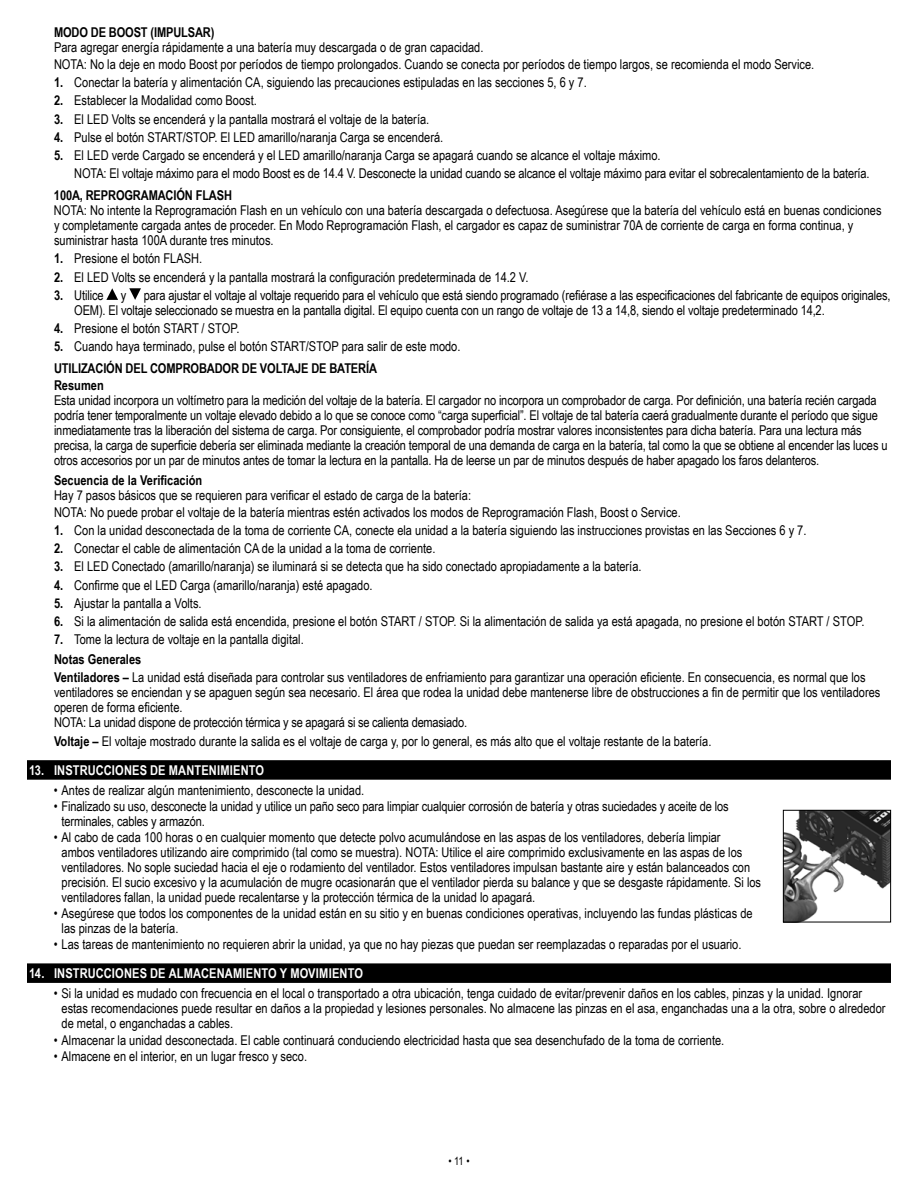
<style>
.page{position:relative;width:918px;height:1188px;background:#fff}
.page>*{position:absolute;margin:0;border:0;box-sizing:border-box;transform-origin:0 0}
.t1{font:13.5px/15px "Arial Narrow";color:#000}
.t2{font:700 13.5px "Arial Narrow";letter-spacing:-.01em;color:#000}
.t3{font:700 13.5px "Arial Narrow";letter-spacing:.01em;color:#fff}
.t4{font:11.25px "Arial Narrow";color:#000}
.s1{font-weight:700}
</style>
<div class="page">
<div style="left:27px;top:760px;width:864px;height:20px;background:#000"></div>
<svg style="left:106px;top:288px;width:12px;height:12px"></svg>
<svg style="left:129px;top:288px;width:12px;height:12px"></svg>
<div style="left:27px;top:963px;width:864px;height:20px;background:#000"></div>
<img style="left:785px;top:812px;width:104px;height:108px">
<div style="left:783px;top:810px;width:108px;height:112px;border:1px solid #000"></div>
<p class="t2" style="left:54px;top:22px;width:162px">MODO DE BOOST (IMPULSAR)</p>
<p class="t1" style="left:54px;top:38px;width:762px;line-height:17.1px">Para agregar energía rápidamente a una batería muy descargada o de gran capacidad.<br>NOTA: No la deje en modo Boost por períodos de tiempo prolongados. Cuando se conecta por períodos de tiempo largos, se recomienda el modo Service.</p>
<p class="t1" style="left:54px;top:74px;width:534px"><span class="s1">1.</span> Conectar la batería y alimentación CA, siguiendo las precauciones estipuladas en las secciones 5, 6 y 7.</p>
<p class="t1" style="left:54px;top:93px;width:204px"><span class="s1">2.</span> Establecer la Modalidad como Boost.</p>
<p class="t1" style="left:54px;top:111px;width:377px"><span class="s1">3.</span> El LED Volts se encenderá y la pantalla mostrará el voltaje de la batería.</p>
<p class="t1" style="left:54px;top:129px;width:391px"><span class="s1">4.</span> Pulse el botón START/STOP. El LED amarillo/naranja Carga se encenderá.</p>
<p class="t1" style="left:74px;top:146px;width:797px;line-height:18.3px;text-indent:-20px"><span class="s1">5.</span> El LED verde Cargado se encenderá y el LED amarillo/naranja Carga se apagará cuando se alcance el voltaje máximo.<br>NOTA: El voltaje máximo para el modo Boost es de 14.4 V. Desconecte la unidad cuando se alcance el voltaje máximo para evitar el sobrecalentamiento de la batería.</p>
<p class="t2" style="left:54px;top:185px;width:180px">100A, REPROGRAMACIÓN FLASH</p>
<p class="t1" style="left:54px;top:202px;width:829px">NOTA: No intente la Reprogramación Flash en un vehículo con una batería descargada o defectuosa. Asegúrese que la batería del vehículo está en buenas condiciones y completamente cargada antes de proceder. En Modo Reprogramación Flash, el cargador es capaz de suministrar 70A de corriente de carga en forma continua, y suministrar hasta 100A durante tres minutos.</p>
<p class="t1" style="left:54px;top:251px;width:150px"><span class="s1">1.</span> Presione el botón FLASH.</p>
<p class="t1" style="left:54px;top:269px;width:476px"><span class="s1">2.</span> El LED Volts se encenderá y la pantalla mostrará la configuración predeterminada de 14.2 V.</p>
<p class="t1" style="left:54px;top:287px;width:51px"><span class="s1">3.</span> Utilice</p>
<p class="t1" style="left:121px;top:287px;width:7px">y</p>
<p class="t1" style="left:74px;top:287px;width:818px;text-indent:70px">para ajustar el voltaje al voltaje requerido para el vehículo que está siendo programado (refiérase a las especificaciones del fabricante de equipos originales,<br>OEM). El voltaje seleccionado se muestra en la pantalla digital. El equipo cuenta con un rango de voltaje de 13 a 14,8, siendo el voltaje predeterminado 14,2.</p>
<p class="t1" style="left:54px;top:320px;width:187px"><span class="s1">4.</span> Presione el botón START / STOP.</p>
<p class="t1" style="left:54px;top:335px;width:408px;line-height:21.8px"><span class="s1">5.</span> Cuando haya terminado, pulse el botón START/STOP para salir de este modo.<br><span class="s1">UTILIZACIÓN DEL COMPROBADOR DE VOLTAJE DE BATERÍA</span></p>
<p class="t2" style="left:54px;top:375px;width:51px">Resumen</p>
<p class="t1" style="left:54px;top:393px;width:835px">Esta unidad incorpora un voltímetro para la medición del voltaje de la batería. El cargador no incorpora un comprobador de carga. Por definición, una batería recién cargada podría tener temporalmente un voltaje elevado debido a lo que se conoce como “carga superficial”. El voltaje de tal batería caerá gradualmente durante el período que sigue inmediatamente tras la liberación del sistema de carga. Por consiguiente, el comprobador podría mostrar valores inconsistentes para dicha batería. Para una lectura más precisa, la carga de superficie debería ser eliminada mediante la creación temporal de una demanda de carga en la batería, tal como la que se obtiene al encender las luces u otros accesorios por un par de minutos antes de tomar la lectura en la pantalla. Ha de leerse un par de minutos después de haber apagado los faros delanteros.</p>
<p class="t2" style="left:54px;top:470px;width:150px">Secuencia de la Verificación</p>
<p class="t1" style="left:54px;top:486px;width:628px;line-height:17.1px">Hay 7 pasos básicos que se requieren para verificar el estado de carga de la batería:<br>NOTA: No puede probar el voltaje de la batería mientras estén activados los modos de Reprogramación Flash, Boost o Service.</p>
<p class="t1" style="left:54px;top:522px;width:754px"><span class="s1">1.</span> Con la unidad desconectada de la toma de corriente CA, conecte ela unidad a la batería siguiendo las instrucciones provistas en las Secciones 6 y 7.</p>
<p class="t1" style="left:54px;top:540px;width:383px"><span class="s1">2.</span> Conectar el cable de alimentación CA de la unidad a la toma de corriente.</p>
<p class="t1" style="left:54px;top:559px;width:589px"><span class="s1">3.</span> El LED Conectado (amarillo/naranja) se iluminará si se detecta que ha sido conectado apropiadamente a la batería.</p>
<p class="t1" style="left:54px;top:577px;width:320px"><span class="s1">4.</span> Confirme que el LED Carga (amarillo/naranja) esté apagado.</p>
<p class="t1" style="left:54px;top:595px;width:149px"><span class="s1">5.</span> Ajustar la pantalla a Volts.</p>
<p class="t1" style="left:54px;top:613px;width:812px"><span class="s1">6.</span> Si la alimentación de salida está encendida, presione el botón START / STOP. Si la alimentación de salida ya está apagada, no presione el botón START / STOP.</p>
<p class="t1" style="left:54px;top:630px;width:813px;line-height:18.8px"><span class="s1">7.</span> Tome la lectura de voltaje en la pantalla digital.<br><span class="s1">Notas Generales<br>Ventiladores –</span> La unidad está diseñada para controlar sus ventiladores de enfriamiento para garantizar una operación eficiente. En consecuencia, es normal que los</p>
<p class="t1" style="left:54px;top:684px;width:828px">ventiladores se enciendan y se apaguen según sea necesario. El área que rodea la unidad debe mantenerse libre de obstrucciones a fin de permitir que los ventiladores operen de forma eficiente.<br>NOTA: La unidad dispone de protección térmica y se apagará si se calienta demasiado.</p>
<p class="t1" style="left:54px;top:734px;width:659px"><span class="s1">Voltaje –</span> El voltaje mostrado durante la salida es el voltaje de carga y, por lo general, es más alto que el voltaje restante de la batería.</p>
<p class="t3" style="left:29px;top:760px;width:237px">13. INSTRUCCIONES DE MANTENIMIENTO</p>
<p class="t1" style="left:54px;top:782px;width:312px">• Antes de realizar algún mantenimiento, desconecte la unidad.</p>
<p class="t1" style="left:62px;top:799px;width:669px;text-indent:-8px">• Finalizado su uso, desconecte la unidad y utilice un paño seco para limpiar cualquier corrosión de batería y otras suciedades y aceite de los terminales, cables y armazón.</p>
<p class="t1" style="left:62px;top:830px;width:701px;text-indent:-8px">• Al cabo de cada 100 horas o en cualquier momento que detecte polvo acumulándose en las aspas de los ventiladores, debería limpiar<br>ambos ventiladores utilizando aire comprimido (tal como se muestra). NOTA: Utilice el aire comprimido exclusivamente en las aspas de los ventiladores. No sople suciedad hacia el eje o rodamiento del ventilador. Estos ventiladores impulsan bastante aire y están balanceados con precisión. El sucio excesivo y la acumulación de mugre ocasionarán que el ventilador pierda su balance y que se desgaste rápidamente. Si los ventiladores fallan, la unidad puede recalentarse y la protección térmica de la unidad lo apagará.</p>
<p class="t1" style="left:62px;top:906px;width:693px;text-indent:-8px">• Asegúrese que todos los componentes de la unidad están en su sitio y en buenas condiciones operativas, incluyendo las fundas plásticas de las pinzas de la batería.</p>
<p class="t1" style="left:54px;top:937px;width:689px">• Las tareas de mantenimiento no requieren abrir la unidad, ya que no hay piezas que puedan ser reemplazadas o reparadas por el usuario.</p>
<p class="t3" style="left:29px;top:963px;width:335px">14. INSTRUCCIONES DE ALMACENAMIENTO Y MOVIMIENTO</p>
<p class="t1" style="left:62px;top:986px;width:826px;text-indent:-8px">• Si la unidad es mudado con frecuencia en el local o transportado a otra ubicación, tenga cuidado de evitar/prevenir daños en los cables, pinzas y la unidad. Ignorar estas recomendaciones puede resultar en daños a la propiedad y lesiones personales. No almacene las pinzas en el asa, enganchadas una a la otra, sobre o alrededor de metal, o enganchadas a cables.</p>
<p class="t1" style="left:54px;top:1032px;width:672px">• Almacenar la unidad desconectada. El cable continuará conduciendo electricidad hasta que sea desenchufado de la toma de corriente.</p>
<p class="t1" style="left:54px;top:1048px;width:255px">• Almacene en el interior, en un lugar fresco y seco.</p>
<p class="t4" style="left:448px;top:1153px;width:23px">• 11 •</p>
</div>
